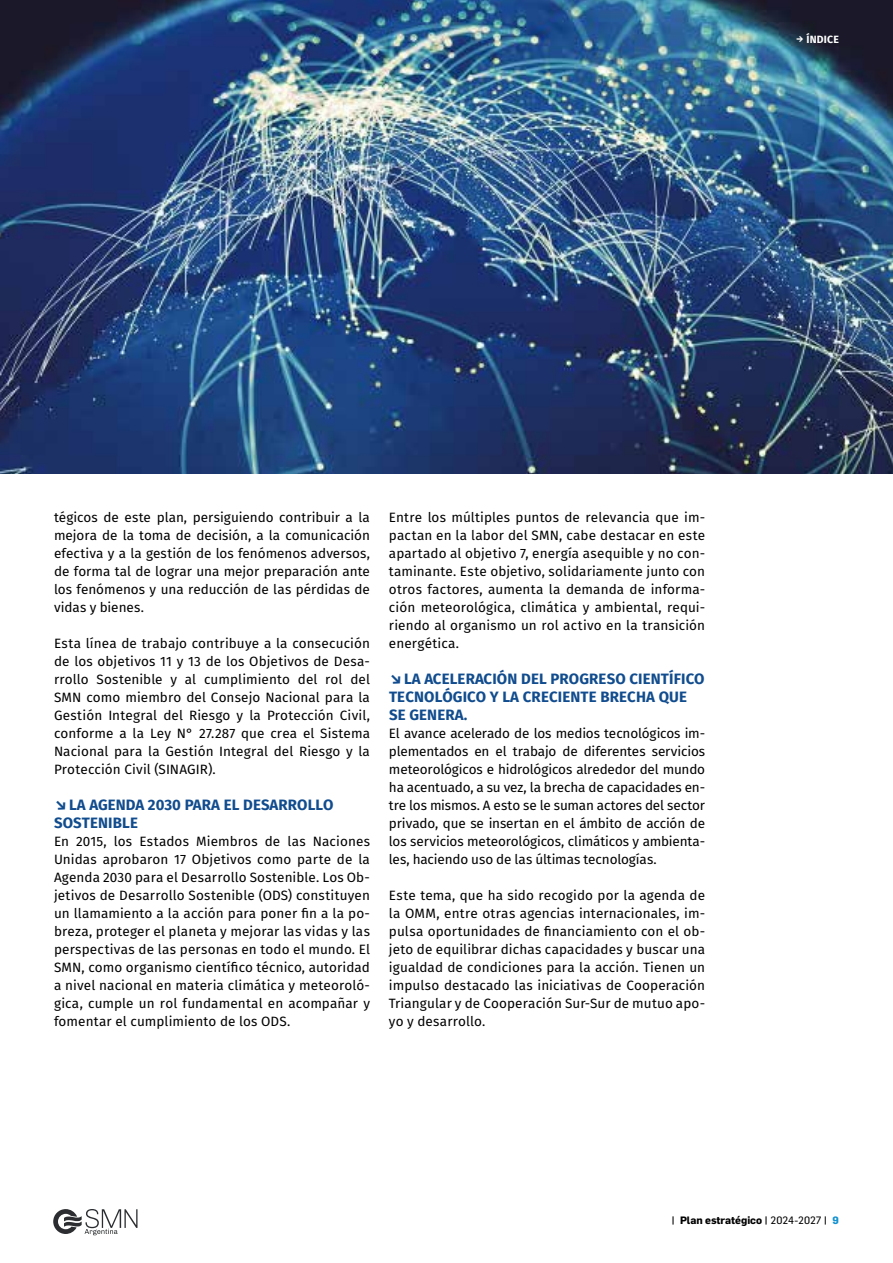
<style>
.page{position:relative;width:893px;height:1263px;background:#fff}
.page>*{position:absolute;margin:0;border:0;box-sizing:border-box;transform-origin:0 0}
.t1{font:700 15px/18px "Fira Sans";letter-spacing:.01em;color:#114c8e}
.t2{font:13.5px/18px "Fira Sans";letter-spacing:.005em;color:#000;text-align:justify}
.t3{font:700 10.5px "Flama";color:#000}
.t4{font:700 10.5px "Fira Sans";letter-spacing:.02em;color:#fff}
.s1{font-family:"Encode Sans"}
.s2{font-weight:500}
.s3{font-weight:400}
.s4{color:#1191d0}
</style>
<div class="page">
<svg style="left:53px;top:1209px;width:84px;height:26px"></svg>
<img style="left:0;top:0;width:893px;height:474px">
<p class="t4" style="left:796px;top:31px;width:44px"><span class="s1">→</span> ÍNDICE</p>
<p class="t2" style="left:54px;top:508px;width:317px">tégicos de este plan, persiguiendo contribuir a la mejora de la toma de decisión, a la comunicación efectiva y a la gestión de los fenómenos adversos, de forma tal de lograr una mejor preparación ante los fenómenos y una reducción de las pérdidas de vidas y bienes.</p>
<p class="t2" style="left:54px;top:634px;width:318px">Esta línea de trabajo contribuye a la consecución de los objetivos 11 y 13 de los Objetivos de Desa&shy;rrollo Sostenible y al cumplimiento del rol del SMN como miembro del Consejo Nacional para la Gestión Integral del Riesgo y la Protección Civil, conforme a la Ley N° 27.287 que crea el Sistema Nacional para la Gestión Integral del Riesgo y la Protección Civil (SINAGIR).</p>
<p class="t1" style="left:54px;top:795px;width:281px">↘LA AGENDA 2030 PARA EL DESARROLLO<br>SOSTENIBLE</p>
<p class="t2" style="left:54px;top:832px;width:317px">En 2015, los Estados Miembros de las Naciones Unidas aprobaron 17 Objetivos como parte de la Agenda 2030 para el Desarrollo Sostenible. Los Ob&shy;jetivos de Desarrollo Sostenible (ODS) constituyen un llamamiento a la acción para poner fin a la po&shy;breza, proteger el planeta y mejorar las vidas y las perspectivas de las personas en todo el mundo. El SMN, como organismo científico técnico, autoridad a nivel nacional en materia climática y meteoroló&shy;gica, cumple un rol fundamental en acompañar y fomentar el cumplimiento de los ODS.</p>
<p class="t2" style="left:389px;top:508px;width:318px">Entre los múltiples puntos de relevancia que im&shy;pactan en la labor del SMN, cabe destacar en este apartado al objetivo 7, energía asequible y no con&shy;taminante. Este objetivo, solidariamente junto con otros factores, aumenta la demanda de informa&shy;ción meteorológica, climática y ambiental, requi&shy;riendo al organismo un rol activo en la transición energética.</p>
<p class="t1" style="left:389px;top:669px;width:317px">↘LA ACELERACIÓN DEL PROGRESO CIENTÍFICO<br>TECNOLÓGICO Y LA CRECIENTE BRECHA QUE<br>SE GENERA.</p>
<p class="t2" style="left:389px;top:724px;width:318px">El avance acelerado de los medios tecnológicos im&shy;plementados en el trabajo de diferentes servicios meteorológicos e hidrológicos alrededor del mundo ha acentuado, a su vez, la brecha de capacidades en&shy;tre los mismos. A esto se le suman actores del sector privado, que se insertan en el ámbito de acción de los servicios meteorológicos, climáticos y ambienta&shy;les, haciendo uso de las últimas tecnologías.</p>
<p class="t2" style="left:389px;top:886px;width:318px">Este tema, que ha sido recogido por la agenda de la OMM, entre otras agencias internacionales, im&shy;pulsa oportunidades de financiamiento con el ob&shy;jeto de equilibrar dichas capacidades y buscar una igualdad de condiciones para la acción. Tienen un impulso destacado las iniciativas de Cooperación Triangular y de Cooperación Sur-Sur de mutuo apo&shy;yo y desarrollo.</p>
<p class="t3" style="left:671px;top:1213px;width:169px"><span class="s2">|</span> Plan estratégico <span class="s2">|</span> <span class="s3">2024-2027</span> <span class="s2">|</span> <span class="s4">9</span></p>
</div>
